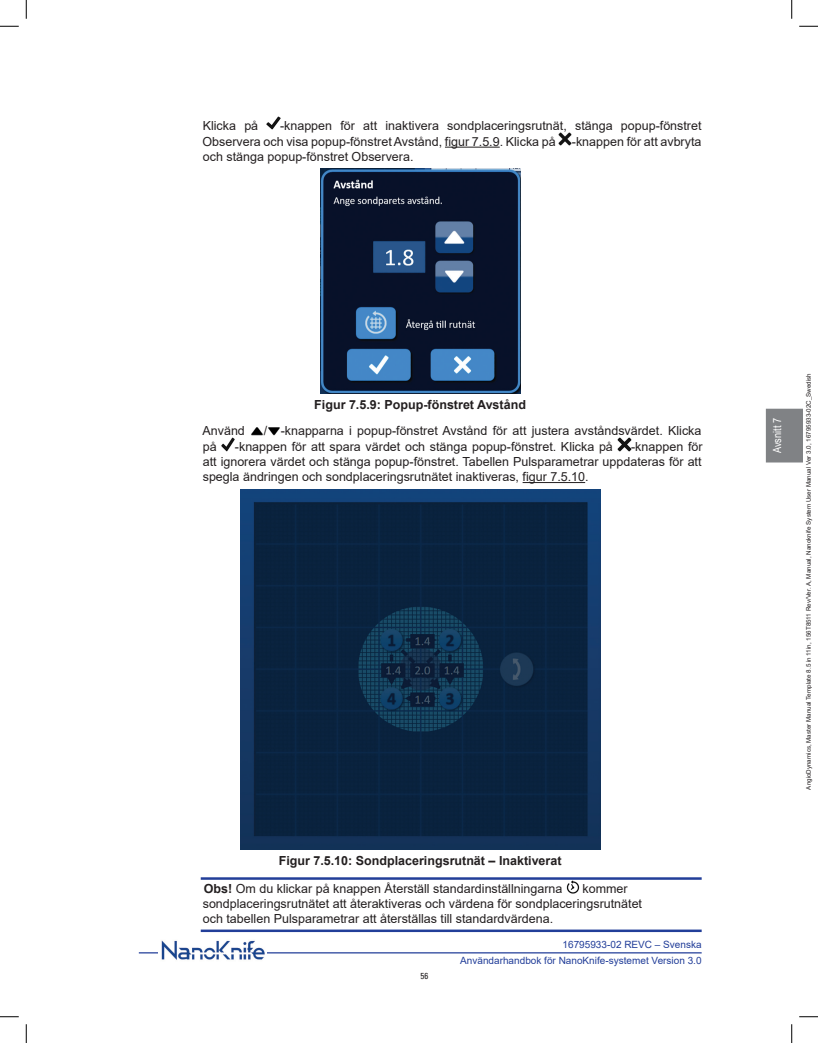
<style>
.page{position:relative;width:818px;height:1043px;background:#fff}
.page>*{position:absolute;margin:0;border:0;box-sizing:border-box;transform-origin:0 0}
.un_body_indent2{font:12.5px/15px "Arial";color:#231f20}
.un_caution_indent2{font:12.5px/15px "Arial";color:#231f20}
.un_figure_title{font:700 12.5px "Arial";color:#231f20}
.t1{font:11.25px "Arial Narrow";color:#fff}
.t2{font:10px/16.1px "Arial";color:#223e99;text-align:right}
.t3{font:condensed 8.75px "Univers LT Std";color:#231f20}
.t4{font:6.25px "Arial";color:#231f20}
.s1{font-weight:700}
</style>
<div class="page">
<div style="left:765px;top:409px;width:37px;height:53px;background:#808285"></div>
<hr style="left:139px;top:952px;width:562px;height:1px;background:#223e99">
<img style="left:159px;top:940px;width:108px;height:20px">
<hr style="left:445px;top:147px;width:54px;height:1px;background:#231f20">
<hr style="left:522px;top:482px;width:63px;height:1px;background:#231f20">
<hr style="left:201px;top:877px;width:500px;height:2px;background:#223e99">
<hr style="left:201px;top:929px;width:500px;height:3px;background:#223e99">
<img style="left:266px;top:116px;width:14px;height:14px">
<img style="left:558px;top:132px;width:14px;height:14px">
<img style="left:320px;top:169px;width:200px;height:225px">
<img style="left:251px;top:427px;width:12px;height:8px">
<img style="left:268px;top:427px;width:12px;height:8px">
<img style="left:221px;top:438px;width:14px;height:13px">
<img style="left:617px;top:438px;width:14px;height:13px">
<img style="left:240px;top:489px;width:360px;height:360px">
<svg style="left:566px;top:880px;width:13px;height:13px"></svg>
<svg style="left:0;top:25px;width:19px;height:2px"></svg>
<svg style="left:799px;top:25px;width:19px;height:2px"></svg>
<svg style="left:0;top:1016px;width:19px;height:1px"></svg>
<svg style="left:799px;top:1016px;width:19px;height:1px"></svg>
<svg style="left:25px;top:0;width:2px;height:19px"></svg>
<svg style="left:25px;top:1024px;width:2px;height:18px"></svg>
<svg style="left:791px;top:0;width:1px;height:19px"></svg>
<svg style="left:791px;top:1024px;width:1px;height:18px"></svg>
<p class="un_body_indent2" style="left:203px;top:118px;width:57px">Klicka på</p>
<p class="un_body_indent2" style="left:202px;top:117px;width:500px;line-height:16px;text-indent:77px">-knappen för att inaktivera sondplaceringsrutnät, stänga popup-fönstret<br>Observera och visa popup-fönstret Avstånd, figur 7.5.9. Klicka på</p>
<p class="un_body_indent2" style="left:572px;top:134px;width:131px">-knappen för att avbryta</p>
<p class="un_body_indent2" style="left:203px;top:149px;width:212px">och stänga popup-fönstret Observera.</p>
<p class="un_figure_title" style="left:314px;top:396px;width:213px">Figur 7.5.9: Popup-fönstret Avstånd</p>
<p class="un_body_indent2" style="left:202px;top:423px;width:44px">Använd</p>
<p class="un_body_indent2" style="left:264px;top:423px;width:439px">/ -knapparna i popup-fönstret Avstånd för att justera avståndsvärdet. Klicka</p>
<p class="un_body_indent2" style="left:203px;top:439px;width:15px">på</p>
<p class="un_body_indent2" style="left:235px;top:439px;width:379px">-knappen för att spara värdet och stänga popup-fönstret. Klicka på</p>
<p class="un_body_indent2" style="left:203px;top:439px;width:501px;text-align:justify;text-indent:428px">-knappen för att ignorera värdet och stänga popup-fönstret. Tabellen Pulsparametrar uppdateras för att spegla ändringen och sondplaceringsrutnätet inaktiveras, figur 7.5.10.</p>
<p class="un_figure_title" style="left:279px;top:851px;width:284px">Figur 7.5.10: Sondplaceringsrutnät – Inaktiverat</p>
<p class="un_caution_indent2" style="left:204px;top:881px;width:360px"><span class="s1">Obs!</span> Om du klickar på knappen Återställ standardinställningarna</p>
<p class="un_caution_indent2" style="left:203px;top:881px;width:441px;text-indent:379px">kommer sondplaceringsrutnätet att återaktiveras och värdena för sondplaceringsrutnätet och tabellen Pulsparametrar att återställas till standardvärdena.</p>
<p class="t3" style="left:420px;top:970px;width:9px">56</p>
<p class="t2" style="left:460px;top:936px;width:243px">16795933-02 REVC – Svenska<br>Användarhandbok för NanoKnife-systemet Version 3.0</p>
<p class="t1" style="left:769px;top:453px;width:37px;rotate:-90deg">Avsnitt 7</p>
<p class="t4" style="left:804px;top:789px;width:418px;rotate:-90deg">AngioDynamics, Master Manual Template 8.5 in 11in, 156T8511 Rev/Ver. A, Manual, Nanoknife System User Manual Ver 3.0, 16795933-02C_Swedish</p>
</div>
